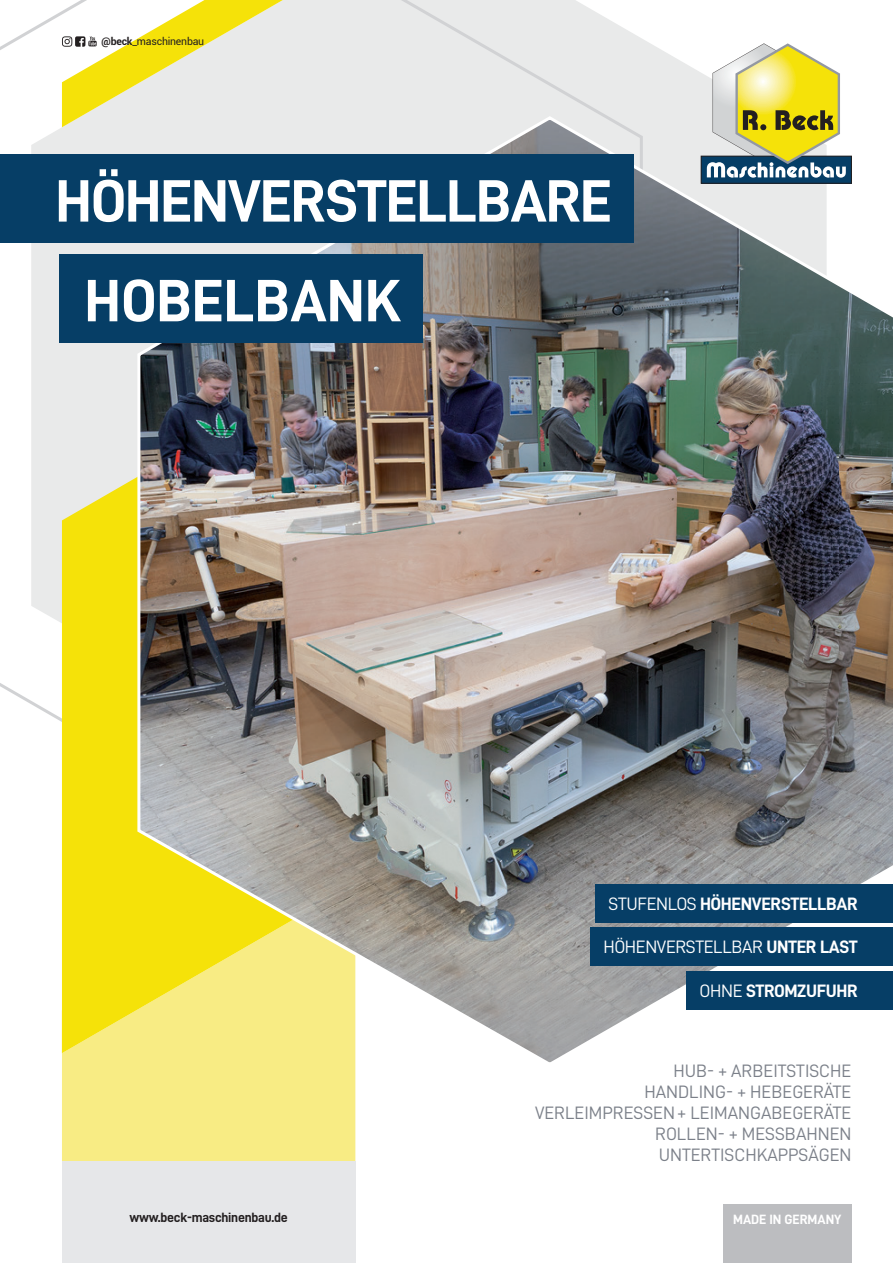
<style>
.page{position:relative;width:893px;height:1263px;background:#fff}
.page>*{position:absolute;margin:0;border:0;box-sizing:border-box;transform-origin:0 0}
.t1{font:60px/99.8px "D DIN Bold";letter-spacing:-.02em;color:#fff}
.t2{font:18px/21px "D DIN";color:#7b8089;text-align:right}
.t3{font:18px "D DIN Bold";letter-spacing:-.02em;color:#fff}
.t4{font:18px "D DIN";letter-spacing:-.02em;color:#fff}
.t5{font:13.5px "D DIN Bold";letter-spacing:-.02em;color:#231f20}
.t6{font:13.5px "D DIN Bold";color:#fff}
.t7{font:10.5px "Roboto";letter-spacing:-.02em;color:#231f20}
.s1{font-weight:700}
.s2{font-family:"D DIN"}
.s3{font-family:"D DIN Bold"}
</style>
<div class="page">
<svg style="left:0;top:0;width:643px;height:722px;fill:#e9eaea"></svg>
<div style="left:62px;top:1053px;width:293px;height:108px;background:#f8ec84"></div>
<svg style="left:62px;top:351px;width:73px;height:702px;fill:#f5e209"></svg>
<img style="left:135px;top:114px;width:758px;height:954px">
<div style="left:62px;top:1161px;width:293px;height:102px;background:#e6e7e9"></div>
<div style="left:0;top:155px;width:633px;height:88px;background:#063e66"></div>
<div style="left:60px;top:254px;width:363px;height:89px;background:#063e66"></div>
<div style="left:596px;top:884px;width:297px;height:38px;background:#063e66"></div>
<div style="left:591px;top:928px;width:302px;height:38px;background:#063e66"></div>
<div style="left:687px;top:971px;width:206px;height:39px;background:#063e66"></div>
<div style="left:723px;top:1204px;width:128px;height:59px;background:#bcbdc0"></div>
<div style="left:701px;top:156px;width:150px;height:27px;background:#063e66"></div>
<div style="left:701px;top:156px;width:150px;height:27px;border:1px solid #231f20"></div>
<svg style="left:707px;top:43px;width:139px;height:135px"></svg>
<svg style="left:62px;top:0;width:221px;height:127px"></svg>
<p class="t7" style="left:102px;top:34px;width:104px"><span class="s1">@beck</span>_maschinenbau</p>
<h1 class="t1" style="left:84px;top:150px;width:529px;text-indent:-29px">HÖHENVERSTELLBARE<br>HOBELBANK</h1>
<p class="t3" style="left:609px;top:893px;width:251px"><span class="s2">STUFENLOS</span> HÖHENVERSTELLBAR</p>
<p class="t4" style="left:603px;top:937px;width:256px">HÖHENVERSTELLBAR <span class="s3">UNTER LAST</span></p>
<p class="t3" style="left:700px;top:981px;width:160px"><span class="s2">OHNE</span> STROMZUFUHR</p>
<p class="t2" style="left:535px;top:1060px;width:318px">HUB- + ARBEITSTISCHE<br>HANDLING- + HEBEGERÄTE<br>VERLEIMPRESSEN + LEIMANGABEGERÄTE<br>ROLLEN- + MESSBAHNEN<br>UNTERTISCHKAPPSÄGEN</p>
<p class="t5" style="left:130px;top:1209px;width:160px">www.beck-maschinenbau.de</p>
<p class="t6" style="left:733px;top:1212px;width:110px">MADE IN GERMANY</p>
</div>
